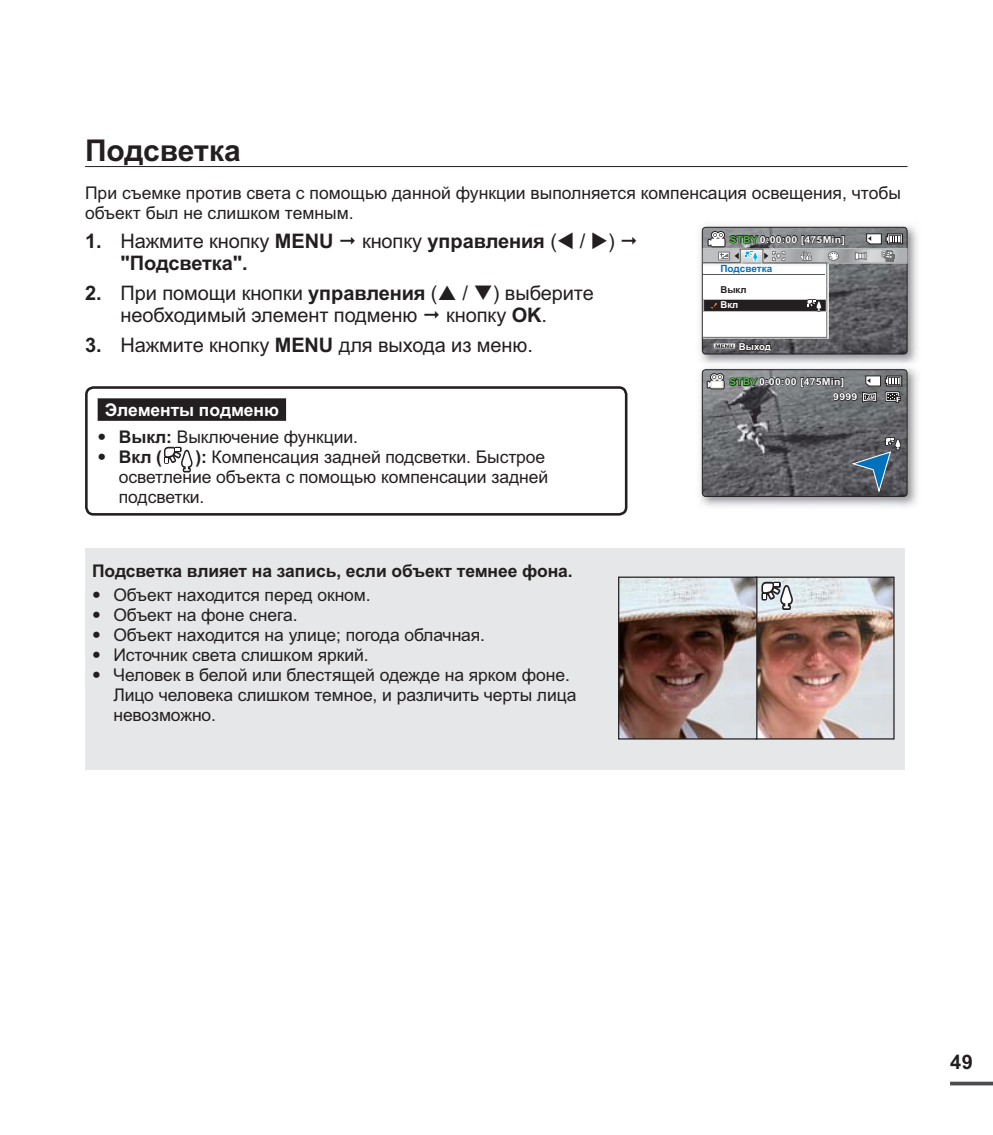
<style>
.page{position:relative;width:993px;height:1135px;background:#fff}
.page>*{position:absolute;margin:0;border:0;box-sizing:border-box;transform-origin:0 0}
.t1{font:700 30px "Arial";letter-spacing:-.005em;color:#231f20}
.t2{font:20px/22.5px "Arial";letter-spacing:-.005em;color:#231f20}
.t3{font:700 20px "Arial";letter-spacing:-.005em;color:#231f20}
.t4{font:17.5px/20px "Arial";letter-spacing:-.005em;color:#231f20}
.t5{font:700 17.5px "Arial";letter-spacing:-.005em;color:#231f20}
.t6{font:100 17.5px/20px "Helvetica Neue";color:#231f20}
.t7{font:700 10px "Arial";letter-spacing:-.005em;color:#0071bc}
.t8{font:700 9.5px/15.5px "Arial";letter-spacing:.02em;color:#fff;scale:1.1 1}
.t9{font:700 9.5px "Arial";letter-spacing:.02em;color:#fff}
.t10{font:700 9.5px "Arial";color:#231f20}
.s1{font-weight:700}
.s2{font-weight:400}
.s3{color:#50b848}
.s4{font-weight:700;color:#fff}
</style>
<div class="page">
<hr style="left:950px;top:1082px;width:42px;height:3px;background:#4c4c4e">
<hr style="left:85px;top:166px;width:822px;height:1px;background:#231f20">
<div style="left:85px;top:386px;width:542px;height:130px;border:3px solid #231f20;border-radius:7px"></div>
<div style="left:98px;top:398px;width:188px;height:23px;background:#231f20"></div>
<div style="left:85px;top:548px;width:820px;height:221px;background:#e6e7e8"></div>
<img style="left:757px;top:579px;width:135px;height:159px">
<div style="left:755px;top:577px;width:139px;height:163px;border:1px solid #231f20"></div>
<svg style="left:620px;top:579px;width:135px;height:159px"></svg>
<div style="left:618px;top:577px;width:139px;height:163px;border:1px solid #231f20"></div>
<svg style="left:761px;top:582px;width:31px;height:28px"></svg>
<img style="left:700px;top:368px;width:218px;height:139px">
<img style="left:702px;top:370px;width:205px;height:126px;border-radius:3px">
<div style="left:702px;top:369px;width:205px;height:128px;border:1px solid #231f20;border-radius:3px"></div>
<svg style="left:706px;top:370px;width:196px;height:33px;background:#717275"></svg>
<svg style="left:849px;top:437px;width:52px;height:58px;background:#566472"></svg>
<img style="left:700px;top:225px;width:218px;height:143px">
<img style="left:700px;top:363px;width:218px;height:4px">
<div style="left:702px;top:227px;width:205px;height:127px;border:1px solid #231f20;border-radius:3px"></div>
<svg style="left:702px;top:228px;width:205px;height:124px"></svg>
<svg style="left:164px;top:447px;width:28px;height:26px"></svg>
<h1 class="t1" style="left:85px;top:140px;width:157px">Подсветка</h1>
<p class="t4" style="left:85px;top:184px;width:817px">При съемке против света с помощью данной функции выполняется компенсация освещения, чтобы объект был не слишком темным.</p>
<p class="t2" style="left:85px;top:231px;width:250px"><span class="s1">1.</span> Нажмите кнопку <span class="s1">MENU</span></p>
<p class="t3" style="left:362px;top:233px;width:254px"><span class="s2">кнопку</span> управления <span class="s2">( / )</span></p>
<p class="t3" style="left:120px;top:256px;width:129px">"Подсветка".</p>
<p class="t2" style="left:120px;top:284px;width:475px;text-indent:-35px"><span class="s1">2.</span> При помощи кнопки <span class="s1">управления</span> ( / ) выберите необходимый элемент подменю</p>
<p class="t8" style="left:729px;top:232px;width:106px"><span class="s3">STBY</span> 0:00:00 [475Min]</p>
<p class="t7" style="left:720px;top:265px;width:53px">Подсветка</p>
<p class="t10" style="left:720px;top:286px;width:28px">Выкл</p>
<p class="t9" style="left:720px;top:302px;width:19px">Вкл</p>
<p class="t9" style="left:739px;top:343px;width:33px">Выход</p>
<p class="t2" style="left:446px;top:306px;width:102px">кнопку <span class="s1">OK</span>.</p>
<p class="t2" style="left:85px;top:336px;width:449px"><span class="s1">3.</span> Нажмите кнопку <span class="s1">MENU</span> для выхода из меню.</p>
<p class="t4" style="left:119px;top:398px;width:240px;line-height:27px;text-indent:-14px"><span class="s4">Элементы подменю<br></span><span class="s1">Выкл:</span> Выключение функции.</p>
<p class="t5" style="left:119px;top:451px;width:45px">Вкл (</p>
<p class="t6" style="left:98px;top:429px;width:10px">• •</p>
<p class="t4" style="left:119px;top:449px;width:431px;text-indent:76px"><span class="s1">):</span> Компенсация задней подсветки. Быстрое осветление объекта с помощью компенсации задней подсветки.</p>
<p class="t5" style="left:92px;top:565px;width:482px">Подсветка влияет на запись, если объект темнее фона.</p>
<p class="t4" style="left:113px;top:587px;width:464px">Объект находится перед окном.<br>Объект на фоне снега.<br>Объект находится на улице; погода облачная.<br>Источник света слишком яркий.<br>Человек в белой или блестящей одежде на ярком фоне.<br>Лицо человека слишком темное, и различить черты лица невозможно.</p>
<p class="t6" style="left:92px;top:586px;width:10px;text-align:justify">• • • • •</p>
<p class="t8" style="left:833px;top:375px;width:23px;text-indent:-104px"><span class="s3">STBY</span> 0:00:00 [475Min]<br>9999</p>
<p class="t3" style="left:950px;top:1055px;width:24px">49</p>
</div>
